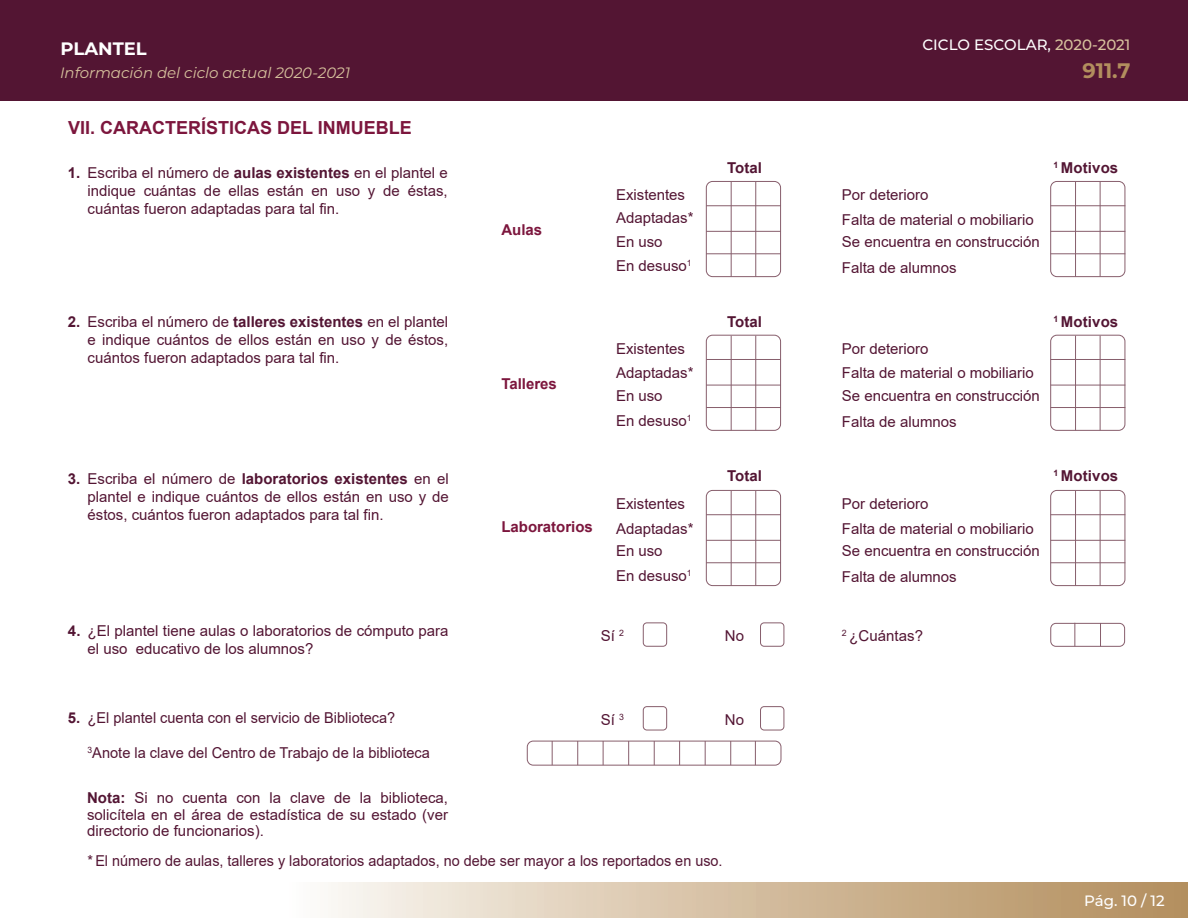
<style>
.page{position:relative;width:1188px;height:918px;background:#fff}
.page>*{position:absolute;margin:0;border:0;box-sizing:border-box;transform-origin:0 0}
.t1{font:700 21px "Montserrat";color:#b28e5e}
.t2{font:700 18px "Arial";color:#7c163d}
.t3{font:700 18px "Montserrat";color:#fff}
.t4{font:15px/18px "Arial";color:#531533;text-align:justify}
.t5{font:15px "Arial";color:#531533;scale:.96 1}
.t6{font:700 15px "Arial";letter-spacing:.01em;color:#531533}
.t7{font:italic 15px "Montserrat";color:#d7c29d}
.t8{font:500 15px "Montserrat";color:#fff}
.t9{font:700 15px "Arial";color:#7c163d}
.t10{font:8.7px "Arial";color:#531533}
.s1{color:#d7c29d}
.s2{font-weight:700}
</style>
<div class="page">
<div style="left:643px;top:622px;width:24px;height:25px;border:1px solid #875e6c;border-radius:4px"></div>
<div style="left:760px;top:622px;width:24px;height:25px;border:1px solid #875e6c;border-radius:4px"></div>
<div style="left:643px;top:706px;width:24px;height:24px;border:1px solid #875e6c;border-radius:4px"></div>
<div style="left:760px;top:706px;width:24px;height:24px;border:1px solid #875e6c;border-radius:4px"></div>
<hr style="left:706px;top:205px;width:75px;height:1px;background:#875e6c">
<hr style="left:706px;top:231px;width:75px;height:1px;background:#875e6c">
<div style="left:706px;top:181px;width:75px;height:96px;border:1px solid #875e6c;border-radius:6px"></div>
<hr style="left:706px;top:253px;width:75px;height:1px;background:#875e6c">
<hr style="left:1051px;top:205px;width:74px;height:1px;background:#875e6c">
<hr style="left:1051px;top:231px;width:74px;height:1px;background:#875e6c">
<div style="left:1050px;top:181px;width:75px;height:96px;border:1px solid #875e6c;border-radius:6px"></div>
<hr style="left:1051px;top:253px;width:74px;height:1px;background:#875e6c">
<hr style="left:706px;top:359px;width:75px;height:1px;background:#875e6c">
<hr style="left:706px;top:385px;width:75px;height:1px;background:#875e6c">
<div style="left:706px;top:335px;width:75px;height:96px;border:1px solid #875e6c;border-radius:6px"></div>
<hr style="left:706px;top:407px;width:75px;height:1px;background:#875e6c">
<hr style="left:1051px;top:359px;width:74px;height:1px;background:#875e6c">
<hr style="left:1051px;top:385px;width:74px;height:1px;background:#875e6c">
<div style="left:1050px;top:335px;width:75px;height:96px;border:1px solid #875e6c;border-radius:6px"></div>
<hr style="left:1051px;top:407px;width:74px;height:1px;background:#875e6c">
<hr style="left:706px;top:514px;width:75px;height:1px;background:#875e6c">
<hr style="left:706px;top:540px;width:75px;height:1px;background:#875e6c">
<div style="left:706px;top:490px;width:75px;height:96px;border:1px solid #875e6c;border-radius:6px"></div>
<hr style="left:706px;top:562px;width:75px;height:1px;background:#875e6c">
<hr style="left:1051px;top:514px;width:74px;height:1px;background:#875e6c">
<hr style="left:1051px;top:540px;width:74px;height:1px;background:#875e6c">
<div style="left:1050px;top:490px;width:75px;height:96px;border:1px solid #875e6c;border-radius:6px"></div>
<hr style="left:1051px;top:562px;width:74px;height:1px;background:#875e6c">
<div style="left:1050px;top:623px;width:75px;height:24px;border:1px solid #875e6c;border-radius:5px"></div>
<div style="left:0;top:0;width:1188px;height:100px;background:#531533"></div>
<div style="left:285px;top:882px;width:903px;height:36px;background:linear-gradient(to right,#fcf9f5,#b18a57)"></div>
<hr style="left:731px;top:182px;width:1px;height:95px;background:#875e6c">
<hr style="left:755px;top:182px;width:1px;height:95px;background:#875e6c">
<hr style="left:1075px;top:182px;width:1px;height:95px;background:#875e6c">
<hr style="left:1100px;top:182px;width:1px;height:95px;background:#875e6c">
<hr style="left:731px;top:336px;width:1px;height:94px;background:#875e6c">
<hr style="left:755px;top:336px;width:1px;height:94px;background:#875e6c">
<hr style="left:1075px;top:336px;width:1px;height:94px;background:#875e6c">
<hr style="left:1100px;top:336px;width:1px;height:94px;background:#875e6c">
<hr style="left:731px;top:491px;width:1px;height:95px;background:#875e6c">
<hr style="left:755px;top:491px;width:1px;height:95px;background:#875e6c">
<hr style="left:1075px;top:491px;width:1px;height:95px;background:#875e6c">
<hr style="left:1100px;top:491px;width:1px;height:95px;background:#875e6c">
<svg style="left:1100px;top:623px;width:1px;height:23px"></svg>
<svg style="left:1074px;top:623px;width:1px;height:23px"></svg>
<svg style="left:527px;top:740px;width:255px;height:26px"></svg>
<p class="t3" style="left:60px;top:36px;width:88px">PLANTEL</p>
<p class="t8" style="left:922px;top:34px;width:209px">CICLO ESCOLAR, <span class="s1">2020-2021</span></p>
<p class="t7" style="left:60px;top:63px;width:292px">Información del ciclo actual 2020-2021</p>
<h1 class="t1" style="left:1083px;top:56px;width:49px">911.7</h1>
<p class="t2" style="left:68px;top:115px;width:345px">VII. CARACTERÍSTICAS DEL INMUEBLE</p>
<p class="t4" style="left:88px;top:164px;width:362px;text-indent:-20px"><span class="s2">1.</span> Escriba el número de <span class="s2">aulas existentes</span> en el plantel e indique cuántas de ellas están en uso y de éstas, cuántas fueron adaptadas para tal fin.</p>
<p class="t4" style="left:88px;top:312px;width:362px;text-indent:-20px"><span class="s2">2.</span> Escriba el número de <span class="s2">talleres existentes</span> en el plantel e indique cuántos de ellos están en uso y de éstos, cuántos fueron adaptados para tal fin.</p>
<p class="t4" style="left:88px;top:470px;width:363px;text-indent:-20px"><span class="s2">3.</span> Escriba el número de <span class="s2">laboratorios existentes</span> en el plantel e indique cuántos de ellos están en uso y de éstos, cuántos fueron adaptados para tal fin.</p>
<p class="t9" style="left:501px;top:219px;width:42px">Aulas</p>
<p class="t9" style="left:501px;top:373px;width:57px">Talleres</p>
<p class="t4" style="left:616px;top:186px;width:71px">Existentes</p>
<p class="t4" style="left:616px;top:233px;width:48px">En uso</p>
<p class="t4" style="left:616px;top:209px;width:79px">Adaptadas*</p>
<p class="t4" style="left:616px;top:257px;width:77px">En desuso<sup>1</sup></p>
<p class="t4" style="left:616px;top:340px;width:71px">Existentes</p>
<p class="t4" style="left:616px;top:387px;width:48px">En uso</p>
<p class="t4" style="left:616px;top:364px;width:79px">Adaptadas*</p>
<p class="t4" style="left:616px;top:411px;width:77px">En desuso<sup>1</sup></p>
<p class="t9" style="left:501px;top:516px;width:93px">Laboratorios</p>
<p class="t4" style="left:616px;top:495px;width:71px">Existentes</p>
<p class="t4" style="left:616px;top:542px;width:48px">En uso</p>
<p class="t4" style="left:616px;top:520px;width:79px">Adaptadas*</p>
<p class="t4" style="left:616px;top:567px;width:77px">En desuso<sup>1</sup></p>
<p class="t6" style="left:727px;top:158px;width:36px">Total</p>
<p class="t6" style="left:727px;top:311px;width:36px">Total</p>
<p class="t6" style="left:727px;top:465px;width:36px">Total</p>
<p class="t4" style="left:88px;top:621px;width:363px;text-indent:-20px"><span class="s2">4.</span> ¿El plantel tiene aulas o laboratorios de cómputo para el uso educativo de los alumnos?</p>
<p class="t4" style="left:601px;top:626px;width:16px">Sí</p>
<p class="t4" style="left:725px;top:626px;width:21px">No</p>
<p class="t10" style="left:619px;top:627px;width:6px">2</p>
<p class="t4" style="left:68px;top:709px;width:329px"><span class="s2">5.</span> ¿El plantel cuenta con el servicio de Biblioteca?</p>
<p class="t4" style="left:601px;top:710px;width:16px">Sí</p>
<p class="t4" style="left:725px;top:710px;width:21px">No</p>
<p class="t10" style="left:619px;top:711px;width:6px">3</p>
<p class="t4" style="left:88px;top:743px;width:344px"><sup>3</sup>Anote la clave del Centro de Trabajo de la biblioteca</p>
<p class="t4" style="left:87px;top:790px;width:363px;line-height:16.5px"><span class="s2">Nota:</span> Si no cuenta con la clave de la biblioteca, solicítela en el área de estadística de su estado (ver directorio de funcionarios).</p>
<p class="t5" style="left:87px;top:851px;width:663px">* El número de aulas, talleres y laboratorios adaptados, no debe ser mayor a los reportados en uso.</p>
<p class="t4" style="left:842px;top:186px;width:88px">Por deterioro</p>
<p class="t4" style="left:842px;top:233px;width:199px">Se encuentra en construcción</p>
<p class="t4" style="left:842px;top:210px;width:193px">Falta de material o mobiliario</p>
<p class="t4" style="left:842px;top:259px;width:116px">Falta de alumnos</p>
<p class="t6" style="left:1054px;top:158px;width:66px"><sup>1</sup> Motivos</p>
<p class="t4" style="left:842px;top:340px;width:88px">Por deterioro</p>
<p class="t4" style="left:842px;top:387px;width:199px">Se encuentra en construcción</p>
<p class="t4" style="left:842px;top:364px;width:193px">Falta de material o mobiliario</p>
<p class="t4" style="left:842px;top:413px;width:116px">Falta de alumnos</p>
<p class="t6" style="left:1054px;top:311px;width:66px"><sup>1</sup> Motivos</p>
<p class="t4" style="left:842px;top:495px;width:88px">Por deterioro</p>
<p class="t4" style="left:842px;top:542px;width:199px">Se encuentra en construcción</p>
<p class="t4" style="left:842px;top:519px;width:193px">Falta de material o mobiliario</p>
<p class="t4" style="left:842px;top:568px;width:116px">Falta de alumnos</p>
<p class="t6" style="left:1054px;top:465px;width:66px"><sup>1</sup> Motivos</p>
<p class="t4" style="left:842px;top:626px;width:83px"><sup>2</sup> ¿Cuántas?</p>
<p class="t8" style="left:1084px;top:890px;width:82px">Pág. 10 / 12</p>
</div>
